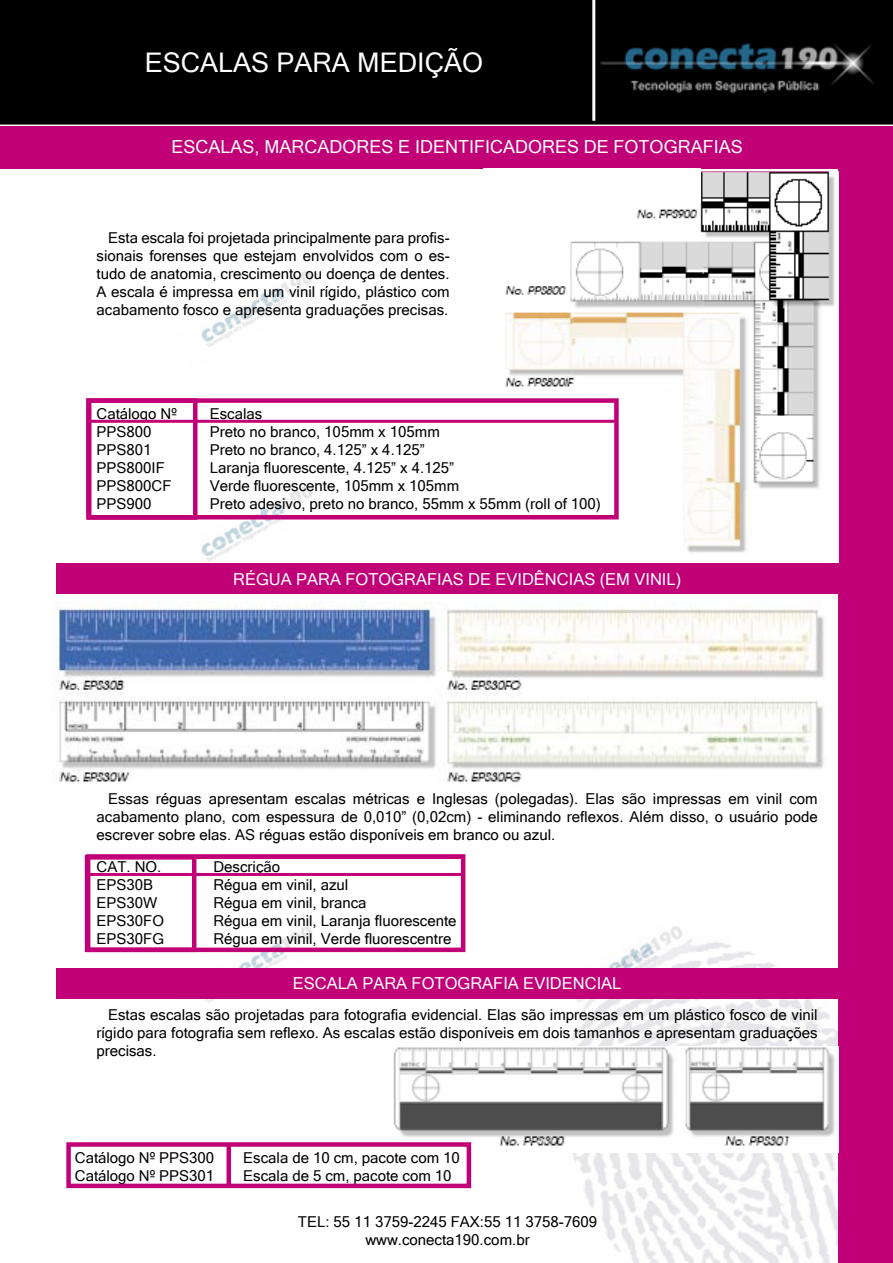
<style>
.page{position:relative;width:893px;height:1263px;background:#fff}
.page>*{position:absolute;margin:0;border:0;box-sizing:border-box;transform-origin:0 0}
.t1{font:27px "Microsoft Sans Serif";color:#fff}
.t2{font:18px "Microsoft Sans Serif";color:#fff}
.t3{font:16.5px "Microsoft Sans Serif";color:#fff}
.t4{font:15px/18px "Microsoft Sans Serif";color:#000}
</style>
<div class="page">
<img style="left:0;top:0;width:892px;height:1263px">
<img style="left:172px;top:789px;width:174px;height:23px">
<img style="left:542px;top:789px;width:174px;height:23px">
<img style="left:172px;top:903px;width:174px;height:123px">
<img style="left:542px;top:903px;width:174px;height:123px">
<img style="left:172px;top:247px;width:174px;height:124px">
<img style="left:172px;top:462px;width:174px;height:101px">
<hr style="left:592px;top:0;width:3px;height:121px;background:#fff">
<div style="left:0;top:126px;width:893px;height:42px;background:#c10077"></div>
<div style="left:839px;top:168px;width:54px;height:1095px;background:#c10077"></div>
<img style="left:494px;top:171px;width:345px;height:392px">
<div style="left:483px;top:168px;width:218px;height:33px;background:#fff"></div>
<div style="left:456px;top:393px;width:218px;height:140px;background:#fff"></div>
<div style="left:86px;top:398px;width:533px;height:121px;border:4px solid #c10077"></div>
<div style="left:87px;top:398px;width:111px;height:122px;border:4px solid #c10077"></div>
<div style="left:88px;top:399px;width:530px;height:24px;border:3px solid #c10077"></div>
<div style="left:56px;top:563px;width:783px;height:31px;background:#c10077"></div>
<img style="left:53px;top:601px;width:774px;height:188px">
<div style="left:56px;top:968px;width:783px;height:30px;background:#c10077"></div>
<div style="left:86px;top:854px;width:379px;height:98px;border:4px solid #c10077"></div>
<div style="left:85px;top:855px;width:111px;height:97px;border:4px solid #c10077"></div>
<div style="left:86px;top:856px;width:379px;height:20px;border:3px solid #c10077"></div>
<img style="left:392px;top:1046px;width:447px;height:107px">
<div style="left:66px;top:1142px;width:405px;height:46px;border:4px solid #c10077"></div>
<hr style="left:227px;top:1146px;width:4px;height:40px;background:#c10077">
<h1 class="t1" style="left:145px;top:47px;width:340px">ESCALAS PARA MEDIÇÃO</h1>
<p class="t2" style="left:172px;top:136px;width:573px">ESCALAS, MARCADORES E IDENTIFICADORES DE FOTOGRAFIAS</p>
<p class="t4" style="left:97px;top:229px;width:355px;text-align:justify;text-indent:11px">Esta escala foi projetada principalmente para profis&shy;sionais forenses que estejam envolvidos com o es&shy;tudo de anatomia, crescimento ou doença de dentes.<br>A escala é impressa em um vinil rígido, plástico com acabamento fosco e apresenta graduações precisas.</p>
<p class="t4" style="left:97px;top:404px;width:82px">Catálogo Nº<br>PPS800<br>PPS801<br>PPS800IF<br>PPS800CF<br>PPS900</p>
<p class="t4" style="left:210px;top:404px;width:393px">Escalas<br>Preto no branco, 105mm x 105mm<br>Preto no branco, 4.125” x 4.125”<br>Laranja fluorescente, 4.125” x 4.125”<br>Verde fluorescente, 105mm x 105mm<br>Preto adesivo, preto no branco, 55mm x 55mm (roll of 100)</p>
<p class="t3" style="left:233px;top:569px;width:450px">RÉGUA PARA FOTOGRAFIAS DE EVIDÊNCIAS (EM VINIL)</p>
<p class="t4" style="left:97px;top:790px;width:723px;text-align:justify;text-indent:11px">Essas réguas apresentam escalas métricas e Inglesas (polegadas). Elas são impressas em vinil com acabamento plano, com espessura de 0,010” (0,02cm) - eliminando reflexos. Além disso, o usuário pode escrever sobre elas. AS réguas estão disponíveis em branco ou azul.</p>
<p class="t4" style="left:97px;top:857px;width:69px">CAT. NO.<br>EPS30B<br>EPS30W<br>EPS30FO<br>EPS30FG</p>
<p class="t4" style="left:213px;top:857px;width:245px">Descrição<br>Régua em vinil, azul<br>Régua em vinil, branca<br>Régua em vinil, Laranja fluorescente<br>Régua em vinil, Verde fluorescentre</p>
<p class="t3" style="left:293px;top:974px;width:330px">ESCALA PARA FOTOGRAFIA EVIDENCIAL</p>
<p class="t4" style="left:97px;top:1006px;width:723px;text-align:justify;text-indent:11px">Estas escalas são projetadas para fotografia evidencial. Elas são impressas em um plástico fosco de vinil rígido para fotografia sem reflexo. As escalas estão disponíveis em dois tamanhos e apresentam graduações precisas.</p>
<p class="t4" style="left:75px;top:1149px;width:141px">Catálogo Nº PPS300<br>Catálogo Nº PPS301</p>
<p class="t4" style="left:243px;top:1149px;width:218px">Escala de 10 cm, pacote com 10<br>Escala de 5 cm, pacote com 10</p>
<p class="t4" style="left:298px;top:1213px;width:301px;text-align:center">TEL: 55 11 3759-2245 FAX:55 11 3758-7609 www.conecta190.com.br</p>
</div>
